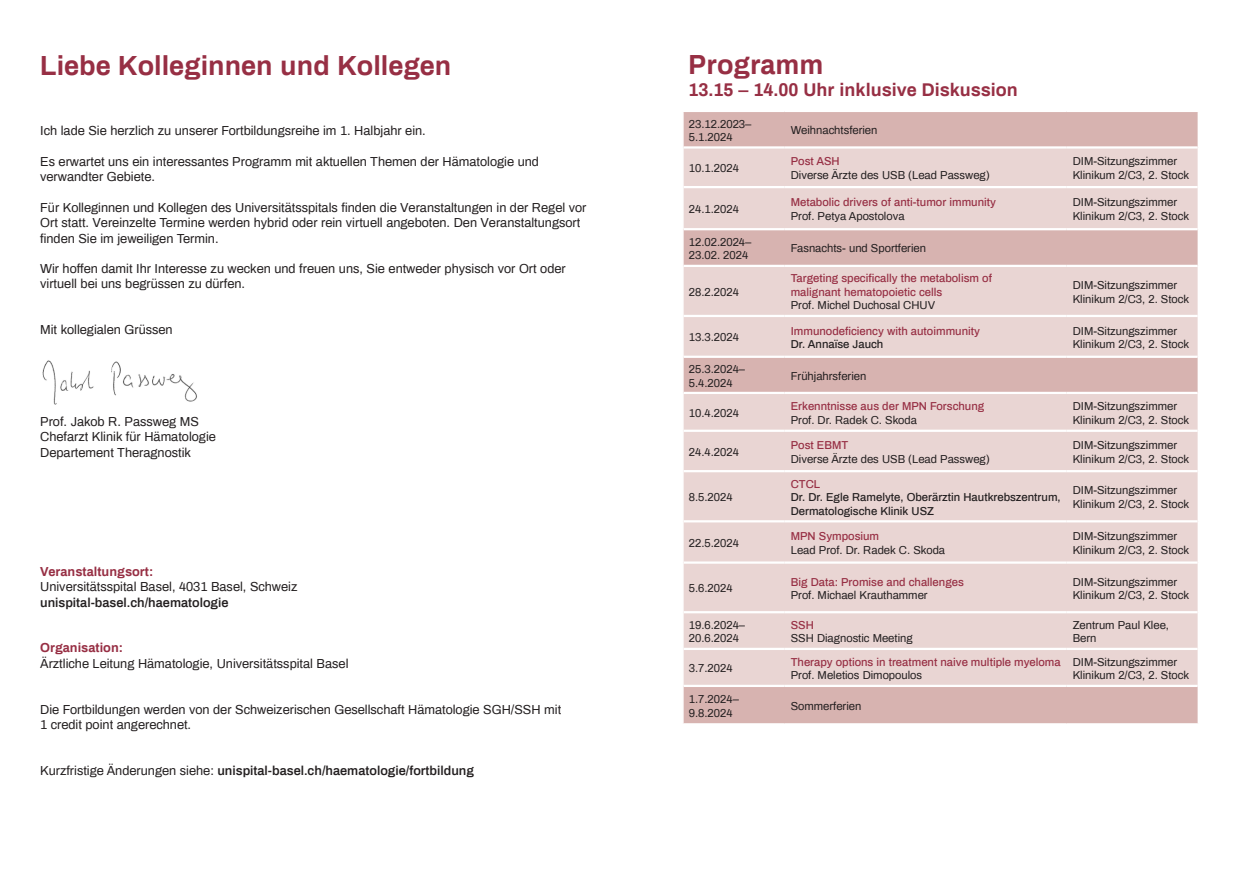
<style>
.page{position:relative;width:1259px;height:893px;background:#fff}
.page>*{position:absolute;margin:0;border:0;box-sizing:border-box;transform-origin:0 0}
.t1{font:700 27px "Archivo";color:#972f44}
.t2{font:700 18px "Archivo";color:#972f44}
.t3{font:12.75px/15.3px "Archivo";color:#231f20}
.t4{font:600 12.75px "Archivo";color:#231f20}
.t5{font:700 12.75px "Archivo";color:#972f44}
.t6{font:11.25px/13.5px "Archivo";color:#231f20}
.t7{font:500 11.25px "Archivo";color:#972f44}
.t8{font:500 11.25px "Archivo";color:#231f20}
.s1{font-weight:400}
</style>
<div class="page">
<img style="left:42px;top:360px;width:155px;height:45px">
<div style="left:683px;top:112px;width:514px;height:611px;background:#d7b3b0"></div>
<svg style="left:683px;top:149px;width:514px;height:536px;background:#e6d0ce"></svg>
<hr style="left:683px;top:146px;width:101px;height:3px;background:#fff">
<hr style="left:784px;top:146px;width:282px;height:3px;background:#fff">
<hr style="left:1066px;top:146px;width:131px;height:3px;background:#fff">
<hr style="left:683px;top:186px;width:101px;height:2px;background:#fff">
<hr style="left:784px;top:186px;width:282px;height:2px;background:#fff">
<hr style="left:1066px;top:186px;width:131px;height:2px;background:#fff">
<hr style="left:683px;top:228px;width:101px;height:2px;background:#fff">
<hr style="left:784px;top:228px;width:282px;height:2px;background:#fff">
<hr style="left:1066px;top:228px;width:131px;height:2px;background:#fff">
<hr style="left:683px;top:265px;width:101px;height:2px;background:#fff">
<hr style="left:784px;top:265px;width:282px;height:2px;background:#fff">
<hr style="left:1066px;top:265px;width:131px;height:2px;background:#fff">
<hr style="left:683px;top:315px;width:101px;height:2px;background:#fff">
<hr style="left:784px;top:315px;width:282px;height:2px;background:#fff">
<hr style="left:1066px;top:315px;width:131px;height:2px;background:#fff">
<hr style="left:683px;top:356px;width:101px;height:2px;background:#fff">
<hr style="left:784px;top:356px;width:282px;height:2px;background:#fff">
<hr style="left:1066px;top:356px;width:131px;height:2px;background:#fff">
<hr style="left:683px;top:392px;width:101px;height:2px;background:#fff">
<hr style="left:784px;top:392px;width:282px;height:2px;background:#fff">
<hr style="left:1066px;top:392px;width:131px;height:2px;background:#fff">
<hr style="left:683px;top:430px;width:101px;height:2px;background:#fff">
<hr style="left:784px;top:430px;width:282px;height:2px;background:#fff">
<hr style="left:1066px;top:430px;width:131px;height:2px;background:#fff">
<hr style="left:683px;top:470px;width:101px;height:2px;background:#fff">
<hr style="left:784px;top:470px;width:282px;height:2px;background:#fff">
<hr style="left:1066px;top:470px;width:131px;height:2px;background:#fff">
<hr style="left:683px;top:520px;width:101px;height:2px;background:#fff">
<hr style="left:784px;top:520px;width:282px;height:2px;background:#fff">
<hr style="left:1066px;top:520px;width:131px;height:2px;background:#fff">
<hr style="left:683px;top:561px;width:101px;height:3px;background:#fff">
<hr style="left:784px;top:561px;width:282px;height:3px;background:#fff">
<hr style="left:1066px;top:561px;width:131px;height:3px;background:#fff">
<hr style="left:683px;top:611px;width:101px;height:2px;background:#fff">
<hr style="left:784px;top:611px;width:282px;height:2px;background:#fff">
<hr style="left:1066px;top:611px;width:131px;height:2px;background:#fff">
<hr style="left:683px;top:648px;width:101px;height:2px;background:#fff">
<hr style="left:784px;top:648px;width:282px;height:2px;background:#fff">
<hr style="left:1066px;top:648px;width:131px;height:2px;background:#fff">
<hr style="left:683px;top:685px;width:101px;height:2px;background:#fff">
<hr style="left:784px;top:685px;width:282px;height:2px;background:#fff">
<hr style="left:1066px;top:685px;width:131px;height:2px;background:#fff">
<p class="t1" style="left:40px;top:46px;width:413px">Liebe Kolleginnen und Kollegen</p>
<p class="t3" style="left:40px;top:123px;width:387px">Ich lade Sie herzlich zu unserer Fortbildungsreihe im 1. Halbjahr ein.</p>
<p class="t3" style="left:40px;top:153px;width:500px">Es erwartet uns ein interessantes Programm mit aktuellen Themen der Hämatologie und</p>
<p class="t3" style="left:40px;top:168px;width:116px">verwandter Gebiete.</p>
<p class="t3" style="left:40px;top:199px;width:548px">Für Kolleginnen und Kollegen des Universitätsspitals finden die Veranstaltungen in der Regel vor<br>Ort statt. Vereinzelte Termine werden hybrid oder rein virtuell angeboten. Den Veranstaltungsort finden Sie im jeweiligen Termin.</p>
<p class="t3" style="left:40px;top:260px;width:527px">Wir hoffen damit Ihr Interesse zu wecken und freuen uns, Sie entweder physisch vor Ort oder virtuell bei uns begrüssen zu dürfen.</p>
<p class="t3" style="left:40px;top:321px;width:134px">Mit kollegialen Grüssen</p>
<p class="t3" style="left:40px;top:413px;width:160px">Prof. Jakob R. Passweg MS</p>
<p class="t3" style="left:40px;top:429px;width:177px">Chefarzt Klinik für Hämatologie</p>
<p class="t3" style="left:40px;top:444px;width:152px">Departement Theragnostik</p>
<p class="t5" style="left:40px;top:562px;width:115px">Veranstaltungsort:</p>
<p class="t3" style="left:40px;top:578px;width:259px">Universitätsspital Basel, 4031 Basel, Schweiz</p>
<p class="t4" style="left:40px;top:593px;width:190px">unispital-basel.ch/haematologie</p>
<p class="t5" style="left:40px;top:639px;width:84px">Organisation:</p>
<p class="t3" style="left:40px;top:655px;width:310px">Ärztliche Leitung Hämatologie, Universitätsspital Basel</p>
<p class="t3" style="left:40px;top:701px;width:522px">Die Fortbildungen werden von der Schweizerischen Gesellschaft Hämatologie SGH/SSH mit</p>
<p class="t3" style="left:40px;top:716px;width:152px">1 credit point angerechnet.</p>
<p class="t4" style="left:40px;top:761px;width:435px"><span class="s1">Kurzfristige Änderungen siehe:</span> unispital-basel.ch/haematologie/fortbildung</p>
<p class="t1" style="left:688px;top:45px;width:137px">Programm</p>
<p class="t2" style="left:688px;top:76px;width:331px">13.15 – 14.00 Uhr inklusive Diskussion</p>
<p class="t6" style="left:689px;top:116px;width:64px">23.12.2023–<br>5.1.2024</p>
<p class="t6" style="left:790px;top:123px;width:88px">Weihnachtsferien</p>
<p class="t6" style="left:689px;top:161px;width:52px">10.1.2024</p>
<p class="t7" style="left:790px;top:153px;width:50px">Post ASH</p>
<p class="t6" style="left:790px;top:168px;width:200px">Diverse Ärzte des USB (Lead Passweg)</p>
<p class="t6" style="left:689px;top:202px;width:52px">24.1.2024</p>
<p class="t7" style="left:790px;top:194px;width:207px">Metabolic drivers of anti-tumor immunity</p>
<p class="t6" style="left:790px;top:208px;width:115px">Prof. Petya Apostolova</p>
<p class="t6" style="left:689px;top:234px;width:64px">12.02.2024–<br>23.02. 2024</p>
<p class="t6" style="left:790px;top:241px;width:137px">Fasnachts- und Sportferien</p>
<p class="t6" style="left:689px;top:284px;width:52px">28.2.2024</p>
<p class="t7" style="left:790px;top:270px;width:203px">Targeting specifically the metabolism of</p>
<p class="t7" style="left:790px;top:284px;width:153px">malignant hematopoietic cells</p>
<p class="t6" style="left:790px;top:298px;width:146px">Prof. Michel Duchosal CHUV</p>
<p class="t6" style="left:689px;top:330px;width:52px">13.3.2024</p>
<p class="t7" style="left:790px;top:322px;width:191px">Immunodeficiency with autoimmunity</p>
<p class="t8" style="left:790px;top:336px;width:94px">Dr. Annaïse Jauch</p>
<p class="t6" style="left:689px;top:362px;width:58px">25.3.2024–<br>5.4.2024</p>
<p class="t6" style="left:790px;top:368px;width:77px">Frühjahrsferien</p>
<p class="t6" style="left:689px;top:405px;width:52px">10.4.2024</p>
<p class="t7" style="left:790px;top:398px;width:195px">Erkenntnisse aus der MPN Forschung</p>
<p class="t6" style="left:790px;top:412px;width:128px">Prof. Dr. Radek C. Skoda</p>
<p class="t6" style="left:689px;top:444px;width:52px">24.4.2024</p>
<p class="t6" style="left:689px;top:490px;width:45px">8.5.2024</p>
<p class="t6" style="left:689px;top:535px;width:52px">22.5.2024</p>
<p class="t6" style="left:689px;top:581px;width:45px">5.6.2024</p>
<p class="t6" style="left:689px;top:617px;width:58px">19.6.2024–</p>
<p class="t6" style="left:689px;top:631px;width:52px">20.6.2024</p>
<p class="t6" style="left:689px;top:661px;width:45px">3.7.2024</p>
<p class="t6" style="left:689px;top:692px;width:52px">1.7.2024–</p>
<p class="t6" style="left:689px;top:705px;width:45px">9.8.2024</p>
<p class="t7" style="left:790px;top:437px;width:59px">Post EBMT</p>
<p class="t6" style="left:790px;top:451px;width:200px">Diverse Ärzte des USB (Lead Passweg)</p>
<p class="t7" style="left:790px;top:475px;width:31px">CTCL</p>
<p class="t8" style="left:790px;top:489px;width:271px">Dr. Dr. Egle Ramelyte, Oberärztin Hautkrebszentrum,</p>
<p class="t8" style="left:790px;top:502px;width:145px">Dermatologische Klinik USZ</p>
<p class="t7" style="left:790px;top:528px;width:90px">MPN Symposium</p>
<p class="t6" style="left:790px;top:542px;width:156px">Lead Prof. Dr. Radek C. Skoda</p>
<p class="t7" style="left:790px;top:573px;width:175px">Big Data: Promise and challenges</p>
<p class="t6" style="left:790px;top:588px;width:138px">Prof. Michael Krauthammer</p>
<p class="t7" style="left:790px;top:617px;width:25px">SSH</p>
<p class="t6" style="left:790px;top:631px;width:123px">SSH Diagnostic Meeting</p>
<p class="t7" style="left:790px;top:653px;width:271px">Therapy options in treatment naive multiple myeloma</p>
<p class="t6" style="left:790px;top:668px;width:133px">Prof. Meletios Dimopoulos</p>
<p class="t6" style="left:790px;top:698px;width:72px">Sommerferien</p>
<p class="t6" style="left:1072px;top:154px;width:106px">DIM-Sitzungszimmer</p>
<p class="t6" style="left:1072px;top:168px;width:118px">Klinikum 2/C3, 2. Stock</p>
<p class="t6" style="left:1072px;top:195px;width:106px">DIM-Sitzungszimmer</p>
<p class="t6" style="left:1072px;top:208px;width:118px">Klinikum 2/C3, 2. Stock</p>
<p class="t6" style="left:1072px;top:278px;width:106px">DIM-Sitzungszimmer</p>
<p class="t6" style="left:1072px;top:291px;width:118px">Klinikum 2/C3, 2. Stock</p>
<p class="t6" style="left:1072px;top:323px;width:106px">DIM-Sitzungszimmer</p>
<p class="t6" style="left:1072px;top:337px;width:118px">Klinikum 2/C3, 2. Stock</p>
<p class="t6" style="left:1072px;top:399px;width:106px">DIM-Sitzungszimmer</p>
<p class="t6" style="left:1072px;top:412px;width:118px">Klinikum 2/C3, 2. Stock</p>
<p class="t6" style="left:1072px;top:438px;width:106px">DIM-Sitzungszimmer</p>
<p class="t6" style="left:1072px;top:451px;width:118px">Klinikum 2/C3, 2. Stock</p>
<p class="t6" style="left:1072px;top:483px;width:106px">DIM-Sitzungszimmer</p>
<p class="t6" style="left:1072px;top:497px;width:118px">Klinikum 2/C3, 2. Stock</p>
<p class="t6" style="left:1072px;top:529px;width:106px">DIM-Sitzungszimmer</p>
<p class="t6" style="left:1072px;top:542px;width:118px">Klinikum 2/C3, 2. Stock</p>
<p class="t6" style="left:1072px;top:574px;width:106px">DIM-Sitzungszimmer</p>
<p class="t6" style="left:1072px;top:588px;width:118px">Klinikum 2/C3, 2. Stock</p>
<p class="t6" style="left:1072px;top:617px;width:98px">Zentrum Paul Klee,<br>Bern</p>
<p class="t6" style="left:1072px;top:654px;width:106px">DIM-Sitzungszimmer</p>
<p class="t6" style="left:1072px;top:668px;width:118px">Klinikum 2/C3, 2. Stock</p>
</div>
